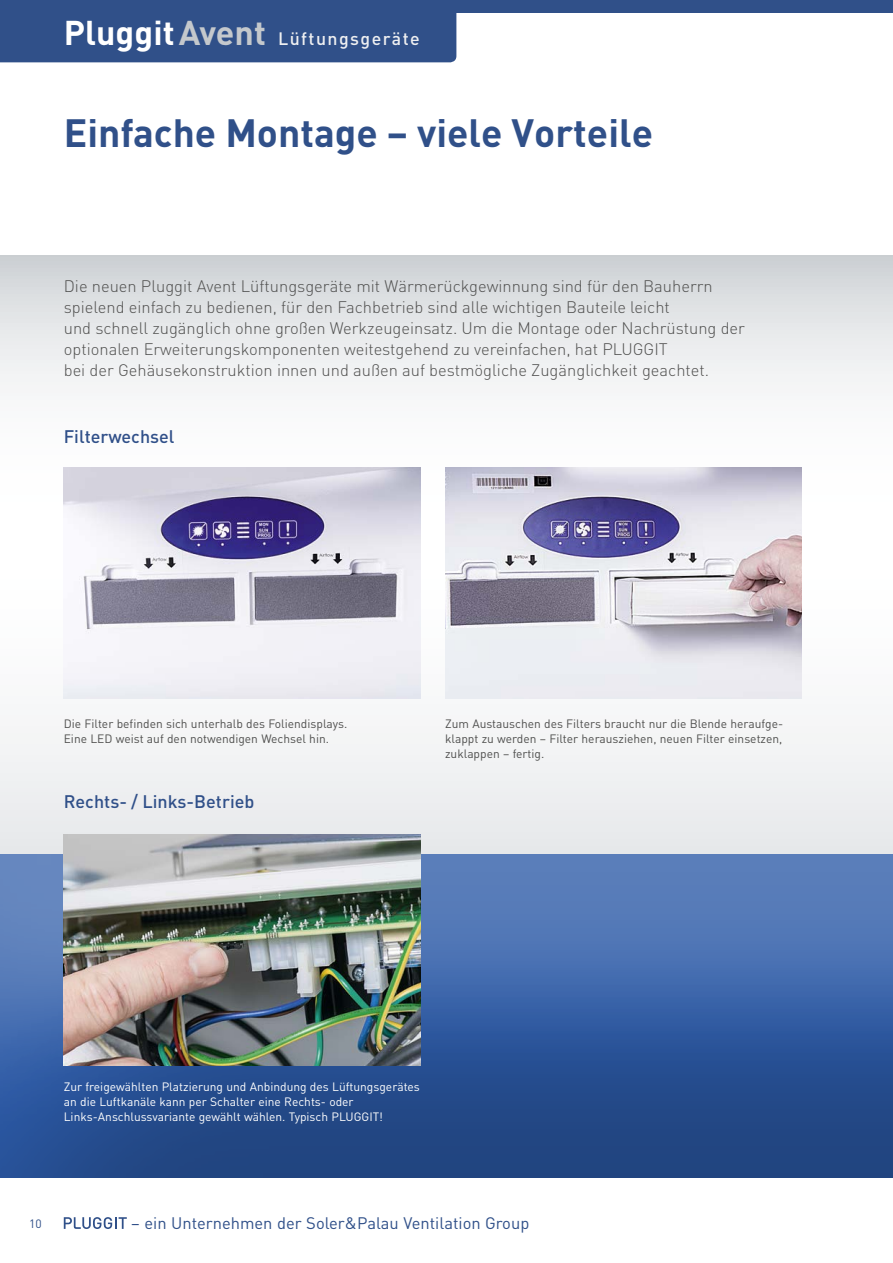
<style>
.page{position:relative;width:893px;height:1263px;background:#fff}
.page>*{position:absolute;margin:0;border:0;box-sizing:border-box;transform-origin:0 0}
.t1{font:700 39px "DIN";color:#305089}
.t2{font:500 18px "DIN";color:#305089}
.t3{font:500 17.85px "DIN";letter-spacing:.08em;color:#eeeff1}
.t4{font:300 16.5px/21px "DIN";color:#4f4f4e}
.t5{font:16.5px "DIN";color:#305089}
.t6{font:12px/15px "DIN";color:#4f4f4e}
.t7{font:12px/15px "DIN";color:#fff}
.t8{font:12px "DIN";color:#305089}
.s1{font-weight:700;font-size:33.9px;color:#fff}
.s2{font-weight:700;font-size:33.9px;color:#c4c8cc}
</style>
<div class="page">
<svg style="left:0;top:255px;width:893px;height:590px"></svg>
<div style="left:0;top:845px;width:893px;height:335px;background:#000;opacity:.24"></div>
<div style="left:0;top:0;width:893px;height:13px;background:#305089"></div>
<img style="left:64px;top:468px;width:356px;height:231px">
<img style="left:445px;top:468px;width:356px;height:231px">
<img style="left:64px;top:834px;width:356px;height:231px">
<div style="left:0;top:13px;width:456px;height:49px;background:#305089"></div>
<svg style="left:64px;top:1217px;width:63px;height:12px"></svg>
<p class="t3" style="left:64px;top:27px;width:357px"><span class="s1">Pluggit</span><span class="s2">Avent</span> Lüftungsgeräte</p>
<h1 class="t1" style="left:64px;top:108px;width:591px">Einfache Montage – viele Vorteile</h1>
<p class="t4" style="left:64px;top:275px;width:683px">Die neuen Pluggit Avent Lüftungsgeräte mit Wärmerückgewinnung sind für den Bauherrn spielend einfach zu bedienen, für den Fachbetrieb sind alle wichtigen Bauteile leicht<br>und schnell zugänglich ohne großen Werkzeugeinsatz. Um die Montage oder Nachrüstung der optionalen Erweiterungskomponenten weitestgehend zu vereinfachen, hat PLUGGIT<br>bei der Gehäusekonstruktion innen und außen auf bestmögliche Zugänglichkeit geachtet.</p>
<p class="t2" style="left:64px;top:425px;width:112px">Filterwechsel</p>
<p class="t6" style="left:64px;top:716px;width:285px">Die Filter befinden sich unterhalb des Foliendisplays.<br>Eine LED weist auf den notwendigen Wechsel hin.</p>
<p class="t6" style="left:445px;top:716px;width:340px;text-align:justify">Zum Austauschen des Filters braucht nur die Blende heraufge&shy;klappt zu werden – Filter herausziehen, neuen Filter einsetzen, zuklappen – fertig.</p>
<p class="t2" style="left:64px;top:790px;width:192px">Rechts- / Links-Betrieb</p>
<p class="t7" style="left:64px;top:1079px;width:358px">Zur freigewählten Platzierung und Anbindung des Lüftungsgerätes an die Luftkanäle kann per Schalter eine Rechts- oder<br>Links-Anschlussvariante gewählt wählen. Typisch Plugg</p>
<p class="t7" style="left:369px;top:1109px;width:15px">it!</p>
<p class="t8" style="left:29px;top:1216px;width:14px">10</p>
<p class="t5" style="left:131px;top:1212px;width:399px">– ein Unternehmen der Soler&amp;Palau Ventilation Group</p>
</div>
